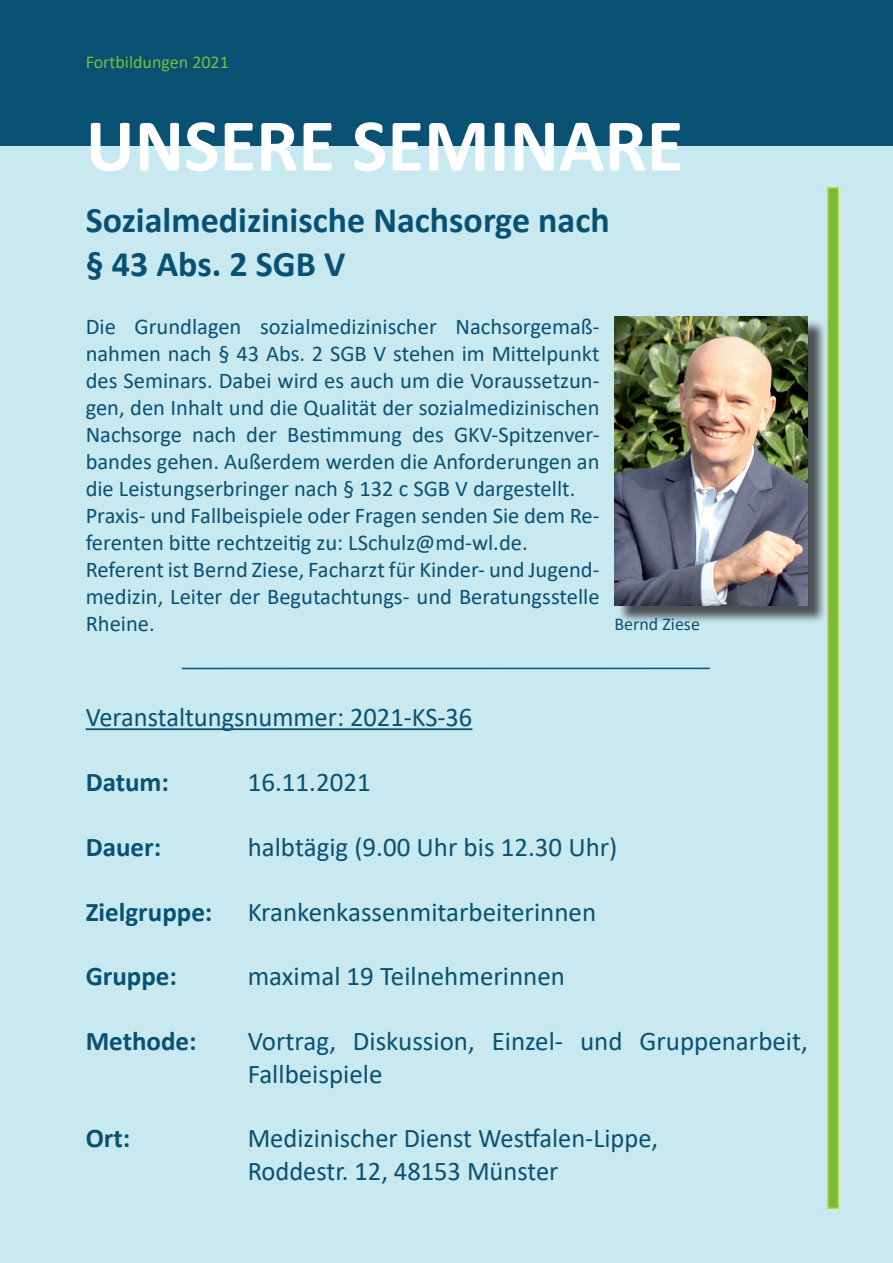
<style>
.page{position:relative;width:893px;height:1263px;background:#fff}
.page>*{position:absolute;margin:0;border:0;box-sizing:border-box;transform-origin:0 0}
.t1{font:700 75px "Calibri";color:#fff}
.t2{font:700 36px/43.2px "Calibri";color:#095173}
.t3{font:27px/32.4px "Calibri";color:#095173}
.t4{font:700 27px "Calibri";color:#095173}
.t5{font:22.5px/27px "Calibri";color:#095173}
.t6{font:18px "Calibri";color:#79ba3e}
.t7{font:18px "Calibri";color:#095173}
</style>
<div class="page">
<div style="left:0;top:0;width:893px;height:166px;background:#095173"></div>
<div style="left:0;top:147px;width:893px;height:1116px;background:#c8e9f0"></div>
<div style="left:827px;top:187px;width:12px;height:1022px;background:#79ba3e;border:2px solid #bed630"></div>
<div style="left:617px;top:319px;width:210px;height:306px;background:#231f20;opacity:.75"></div>
<img style="left:614px;top:317px;width:194px;height:289px">
<hr style="left:182px;top:668px;width:528px;height:1px;background:#01548a">
<hr style="left:86px;top:728px;width:386px;height:2px;background:#095173">
<p class="t6" style="left:86px;top:49px;width:145px">Fortbildungen 2021</p>
<h1 class="t1" style="left:86px;top:92px;width:599px">UNSERE SEMINARE</h1>
<h2 class="t2" style="left:86px;top:198px;width:526px">Sozialmedizinische Nachsorge nach § 43 Abs. 2 SGB V</h2>
<p class="t5" style="left:86px;top:312px;width:515px">Die Grundlagen sozialmedizinischer Nachsorgemaß&shy;nahmen nach § 43 Abs. 2 SGB V stehen im Mittelpunkt des Seminars. Dabei wird es auch um die Voraussetzun&shy;gen, den Inhalt und die Qualität der sozialmedizinischen Nachsorge nach der Bestimmung des GKV-Spitzenver&shy;bandes gehen. Außerdem werden die Anforderungen an die Leistungserbringer nach § 132 c SGB V dargestellt.<br>Praxis- und Fallbeispiele oder Fragen senden Sie dem Re&shy;ferenten bitte rechtzeitig zu: LSchulz@md-wl.de.<br>Referent ist Bernd Ziese, Facharzt für Kinder- und Jugend&shy;medizin, Leiter der Begutachtungs- und Beratungsstelle Rheine.</p>
<p class="t7" style="left:614px;top:611px;width:87px">Bernd Ziese</p>
<p class="t3" style="left:86px;top:700px;width:388px">Veranstaltungsnummer: 2021-KS-36</p>
<p class="t4" style="left:86px;top:763px;width:85px">Datum:</p>
<p class="t3" style="left:248px;top:765px;width:125px">16.11.2021</p>
<p class="t4" style="left:86px;top:828px;width:77px">Dauer:</p>
<p class="t3" style="left:248px;top:830px;width:371px">halbtägig (9.00 Uhr bis 12.30 Uhr)</p>
<p class="t4" style="left:86px;top:892px;width:128px">Zielgruppe:</p>
<p class="t3" style="left:248px;top:895px;width:350px">Krankenkassenmitarbeiterinnen</p>
<p class="t4" style="left:86px;top:957px;width:93px">Gruppe:</p>
<p class="t3" style="left:248px;top:959px;width:319px">maximal 19 Teilnehmerinnen</p>
<p class="t4" style="left:86px;top:1022px;width:112px">Methode:</p>
<p class="t3" style="left:248px;top:1024px;width:562px">Vortrag, Diskussion, Einzel- und Gruppenarbeit,<br>Fallbeispiele</p>
<p class="t4" style="left:86px;top:1119px;width:46px">Ort:</p>
<p class="t3" style="left:248px;top:1121px;width:412px">Medizinischer Dienst Westfalen-Lippe,<br>Roddestr. 12, 48153 Münster</p>
</div>
